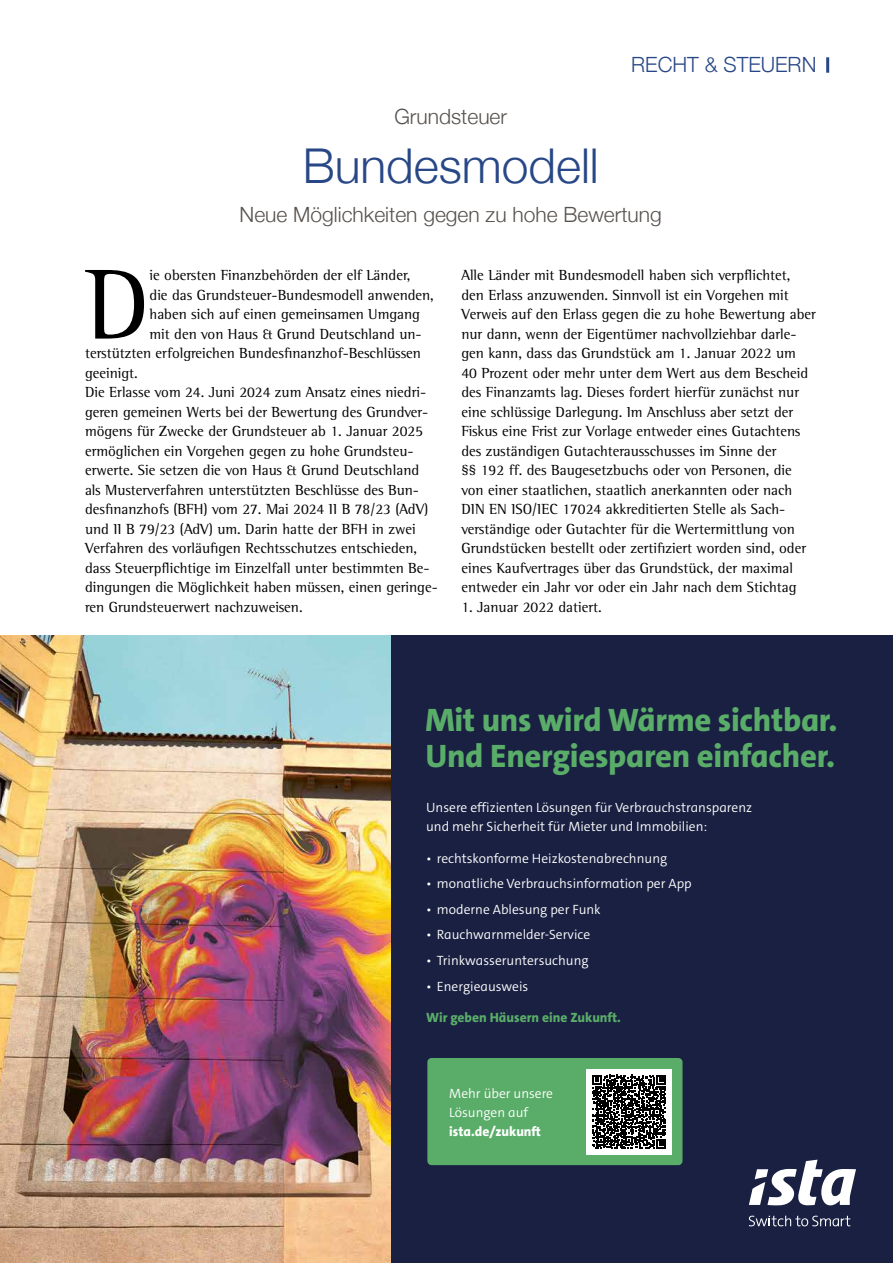
<style>
.page{position:relative;width:893px;height:1263px;background:#fff}
.page>*{position:absolute;margin:0;border:0;box-sizing:border-box;transform-origin:0 0}
.t1{font:101.85px "Rotis Semi Serif Std";color:#000}
.t2{font:300 48px "Helvetica Neue";color:#284786}
.t3{font:800 32.7px/36.9px "The Sansfor Ista";letter-spacing:-.01em;color:#5aad69}
.t4{font:300 21px "Helvetica Neue";color:#57514d}
.t5{font:300 21px "Helvetica Neue";color:#284786}
.t6{font:15px/19.5px "Rotis Semi Serif Std";color:#000}
.t7{font:13.5px/19px "The Sansfor Ista Sm Lt";color:#fff}
.t8{font:800 13.5px "The Sansfor Ista";color:#5aad69}
.t9{font:800 13.5px "The Sansfor Ista";color:#fff}
</style>
<div class="page">
<hr style="left:826px;top:57px;width:3px;height:16px;background:#284786">
<img style="left:0;top:636px;width:392px;height:627px">
<div style="left:392px;top:636px;width:501px;height:627px;background:#192041"></div>
<div style="left:427px;top:1058px;width:255px;height:107px;background:#5aad69;border-radius:4px"></div>
<div style="left:586px;top:1069px;width:85px;height:85px;background:#fff"></div>
<svg style="left:592px;top:1075px;width:74px;height:74px"></svg>
<svg style="left:749px;top:1215px;width:101px;height:11px"></svg>
<svg style="left:749px;top:1160px;width:107px;height:45px"></svg>
<h3 class="t5" style="left:631px;top:48px;width:187px">RECHT &amp; STEUERN</h3>
<h3 class="t4" style="left:394px;top:100px;width:114px">Grundsteuer</h3>
<h2 class="t2" style="left:303px;top:127px;width:298px">Bundesmodell</h2>
<h3 class="t4" style="left:240px;top:197px;width:424px">Neue Möglichkeiten gegen zu hohe Bewertung</h3>
<h1 class="t1" style="left:85px;top:245px;width:66px">D</h1>
<p class="t6" style="left:150px;top:265px;width:263px">ie obersten Finanzbehörden der elf Länder,</p>
<p class="t6" style="left:150px;top:285px;width:286px">die das Grundsteuer-Bundesmodell anwenden,</p>
<p class="t6" style="left:150px;top:304px;width:272px">haben sich auf einen gemeinsamen Umgang</p>
<p class="t6" style="left:150px;top:324px;width:274px">mit den von Haus &amp; Grund Deutschland un-</p>
<p class="t6" style="left:85px;top:343px;width:337px">terstützten erfolgreichen Bundesfinanzhof-Beschlüssen</p>
<p class="t6" style="left:85px;top:363px;width:54px">geeinigt.</p>
<p class="t6" style="left:85px;top:382px;width:343px">Die Erlasse vom 24. Juni 2024 zum Ansatz eines niedri-</p>
<p class="t6" style="left:85px;top:402px;width:345px">geren gemeinen Werts bei der Bewertung des Grundver-</p>
<p class="t6" style="left:85px;top:421px;width:339px">mögens für Zwecke der Grundsteuer ab 1. Januar 2025</p>
<p class="t6" style="left:85px;top:441px;width:330px">ermöglichen ein Vorgehen gegen zu hohe Grundsteu-</p>
<p class="t6" style="left:85px;top:460px;width:336px">erwerte. Sie setzen die von Haus &amp; Grund Deutschland</p>
<p class="t6" style="left:85px;top:480px;width:336px">als Musterverfahren unterstützten Beschlüsse des Bun-</p>
<p class="t6" style="left:85px;top:499px;width:345px">desfinanzhofs (BFH) vom 27. Mai 2024 II B 78/23 (AdV)</p>
<p class="t6" style="left:85px;top:519px;width:332px">und II B 79/23 (AdV) um. Darin hatte der BFH in zwei</p>
<p class="t6" style="left:85px;top:538px;width:334px">Verfahren des vorläufigen Rechtsschutzes entschieden,</p>
<p class="t6" style="left:85px;top:558px;width:346px">dass Steuerpflichtige im Einzelfall unter bestimmten Be-</p>
<p class="t6" style="left:85px;top:577px;width:354px">dingungen die Möglichkeit haben müssen, einen geringe-</p>
<p class="t6" style="left:85px;top:597px;width:219px">ren Grundsteuerwert nachzuweisen.</p>
<p class="t6" style="left:461px;top:265px;width:356px">Alle Länder mit Bundesmodell haben sich verpflichtet, den Erlass anzuwenden. Sinnvoll ist ein Vorgehen mit Verweis auf den Erlass gegen die zu hohe Bewertung aber nur dann, wenn der Eigentümer nachvollziehbar darle&shy;gen kann, dass das Grundstück am 1. Januar 2022 um<br>40 Prozent oder mehr unter dem Wert aus dem Bescheid des Finanzamts lag. Dieses fordert hierfür zunächst nur eine schlüssige Darlegung. Im Anschluss aber setzt der Fiskus eine Frist zur Vorlage entweder eines Gutachtens des zuständigen Gutachterausschusses im Sinne der<br>§§ 192 ff. des Baugesetzbuchs oder von Personen, die von einer staatlichen, staatlich anerkannten oder nach DIN EN ISO/IEC 17024 akkreditierten Stelle als Sach&shy;verständige oder Gutachter für die Wertermittlung von Grundstücken bestellt oder zertifiziert worden sind, oder eines Kaufvertrages über das Grundstück, der maximal entweder ein Jahr vor oder ein Jahr nach dem Stichtag</p>
<p class="t6" style="left:461px;top:597px;width:142px">1. Januar 2022 datiert.</p>
<h3 class="t3" style="left:425px;top:701px;width:414px">Mit uns wird Wärme sichtbar.<br>Und Energiesparen einfacher.</h3>
<p class="t7" style="left:426px;top:798px;width:327px">Unsere effizienten Lösungen für Verbrauchstransparenz und mehr Sicherheit für Mieter und Immobilien:</p>
<p class="t7" style="left:426px;top:849px;width:243px">• rechtskonforme Heizkostenabrechnung</p>
<p class="t7" style="left:426px;top:874px;width:267px">• monatliche Verbrauchsinformation per App</p>
<p class="t7" style="left:426px;top:900px;width:176px">• moderne Ablesung per Funk</p>
<p class="t7" style="left:426px;top:925px;width:165px">• Rauchwarnmelder-Service</p>
<p class="t7" style="left:426px;top:951px;width:164px">• Trinkwasseruntersuchung</p>
<p class="t7" style="left:426px;top:977px;width:104px">• Energieausweis</p>
<p class="t8" style="left:426px;top:1009px;width:196px">Wir geben Häusern eine Zukunft.</p>
<p class="t7" style="left:449px;top:1083px;width:105px">Mehr über unsere<br>Lösungen auf</p>
<p class="t9" style="left:449px;top:1122px;width:93px">ista.de/zukunft</p>
</div>
